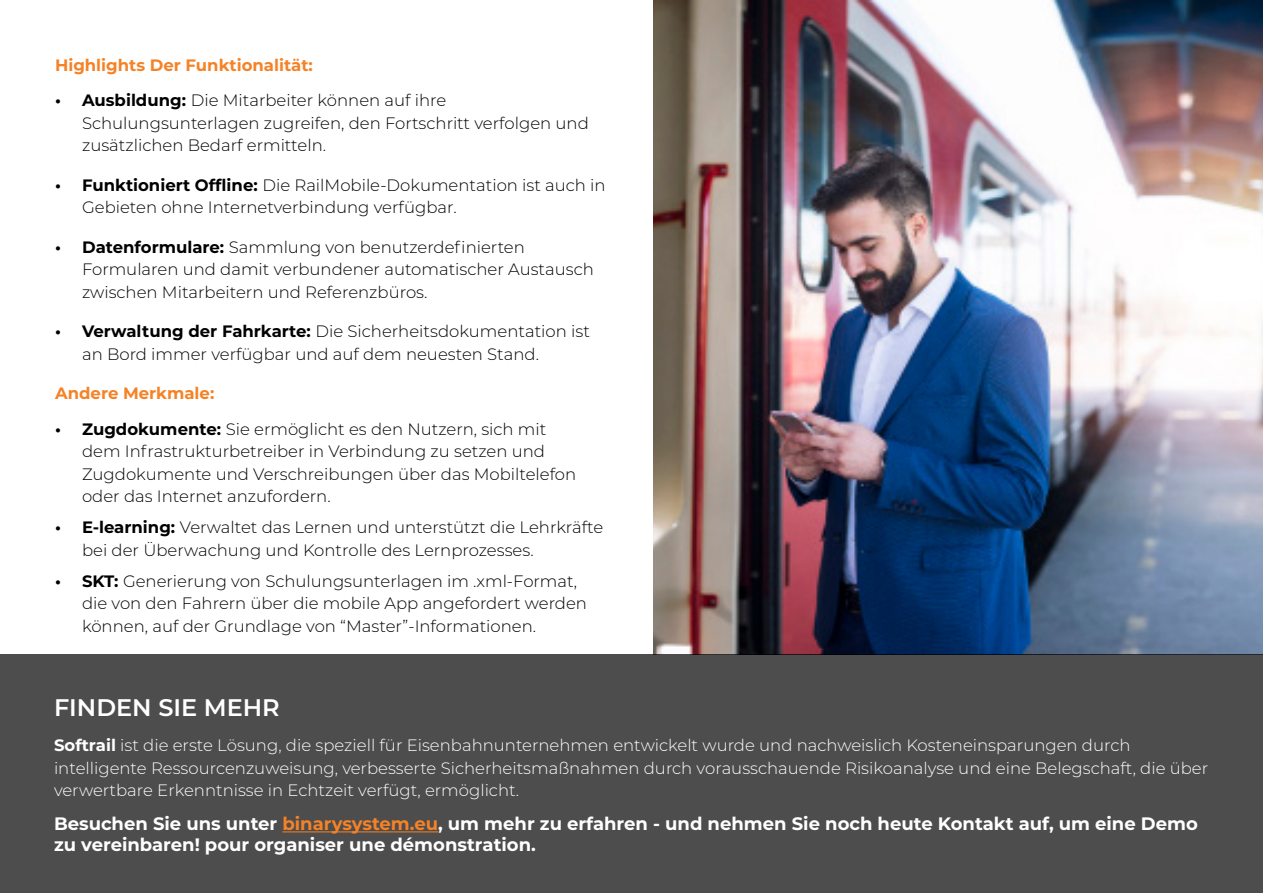
<style>
.page{position:relative;width:1263px;height:893px;background:#fff}
.page>*{position:absolute;margin:0;border:0;box-sizing:border-box;transform-origin:0 0}
.t1{font:600 24px "Montserrat";color:#fff}
.t2{font:700 18px/21px "Montserrat";color:#fff}
.t3{font:300 16.5px/22.5px "Montserrat";color:#000}
.t4{font:300 16.5px/22.5px "Montserrat";color:#fff}
.t5{font:700 16.5px "Montserrat";color:#f58226}
.s1{font-weight:700}
.s2{color:#f58226}
</style>
<div class="page">
<img style="left:653px;top:0;width:610px;height:655px">
<div style="left:0;top:655px;width:1263px;height:238px;background:#4d4d4d"></div>
<hr style="left:282px;top:831px;width:156px;height:1px;background:#f58226">
<p class="t5" style="left:55px;top:53px;width:259px">Highlights Der Funktionalität:</p>
<p class="t3" style="left:82px;top:89px;width:508px;text-indent:-27px"><span class="s1">• Ausbildung:</span> Die Mitarbeiter können auf ihre<br>Schulungsunterlagen zugreifen, den Fortschritt verfolgen und zusätzlichen Bedarf ermitteln.</p>
<p class="t3" style="left:82px;top:173px;width:525px;text-indent:-27px"><span class="s1">• Funktioniert Offline:</span> Die RailMobile-Dokumentation ist auch in<br>Gebieten ohne Internetverbindung verfügbar.</p>
<p class="t3" style="left:82px;top:235px;width:513px;text-indent:-27px"><span class="s1">• Datenformulare:</span> Sammlung von benutzerdefinierten<br>Formularen und damit verbundener automatischer Austausch zwischen Mitarbeitern und Referenzbüros.</p>
<p class="t3" style="left:82px;top:320px;width:509px;text-indent:-27px"><span class="s1">• Verwaltung der Fahrkarte:</span> Die Sicherheitsdokumentation ist an Bord immer verfügbar und auf dem neuesten Stand.</p>
<p class="t5" style="left:55px;top:381px;width:161px">Andere Merkmale:</p>
<p class="t3" style="left:82px;top:417px;width:496px;text-indent:-27px"><span class="s1">• Zugdokumente:</span> Sie ermöglicht es den Nutzern, sich mit dem Infrastrukturbetreiber in Verbindung zu setzen und Zugdokumente und Verschreibungen über das Mobiltelefon oder das Internet anzufordern.</p>
<p class="t3" style="left:82px;top:515px;width:523px;text-indent:-27px"><span class="s1">• E-learning:</span> Verwaltet das Lernen und unterstützt die Lehrkräfte bei der Überwachung und Kontrolle des Lernprozesses.</p>
<p class="t3" style="left:82px;top:569px;width:506px;text-indent:-27px"><span class="s1">• SKT:</span> Generierung von Schulungsunterlagen im .xml-Format, die von den Fahrern über die mobile App angefordert werden können, auf der Grundlage von “Master”-Informationen.</p>
<p class="t1" style="left:54px;top:690px;width:227px">FINDEN SIE MEHR</p>
<p class="t4" style="left:54px;top:734px;width:1156px"><span class="s1">Softrail</span> ist die erste Lösung, die speziell für Eisenbahnunternehmen entwickelt wurde und nachweislich Kosteneinsparungen durch intelligente Ressourcenzuweisung, verbesserte Sicherheitsmaßnahmen durch vorausschauende Risikoanalyse und eine Belegschaft, die über verwertbare Erkenntnisse in Echtzeit verfügt, ermöglicht.</p>
<p class="t2" style="left:54px;top:812px;width:1145px">Besuchen Sie uns unter <span class="s2">binarysystem.eu</span>, um mehr zu erfahren - und nehmen Sie noch heute Kontakt auf, um eine Demo zu vereinbaren! pour organiser une démonstration.</p>
</div>
